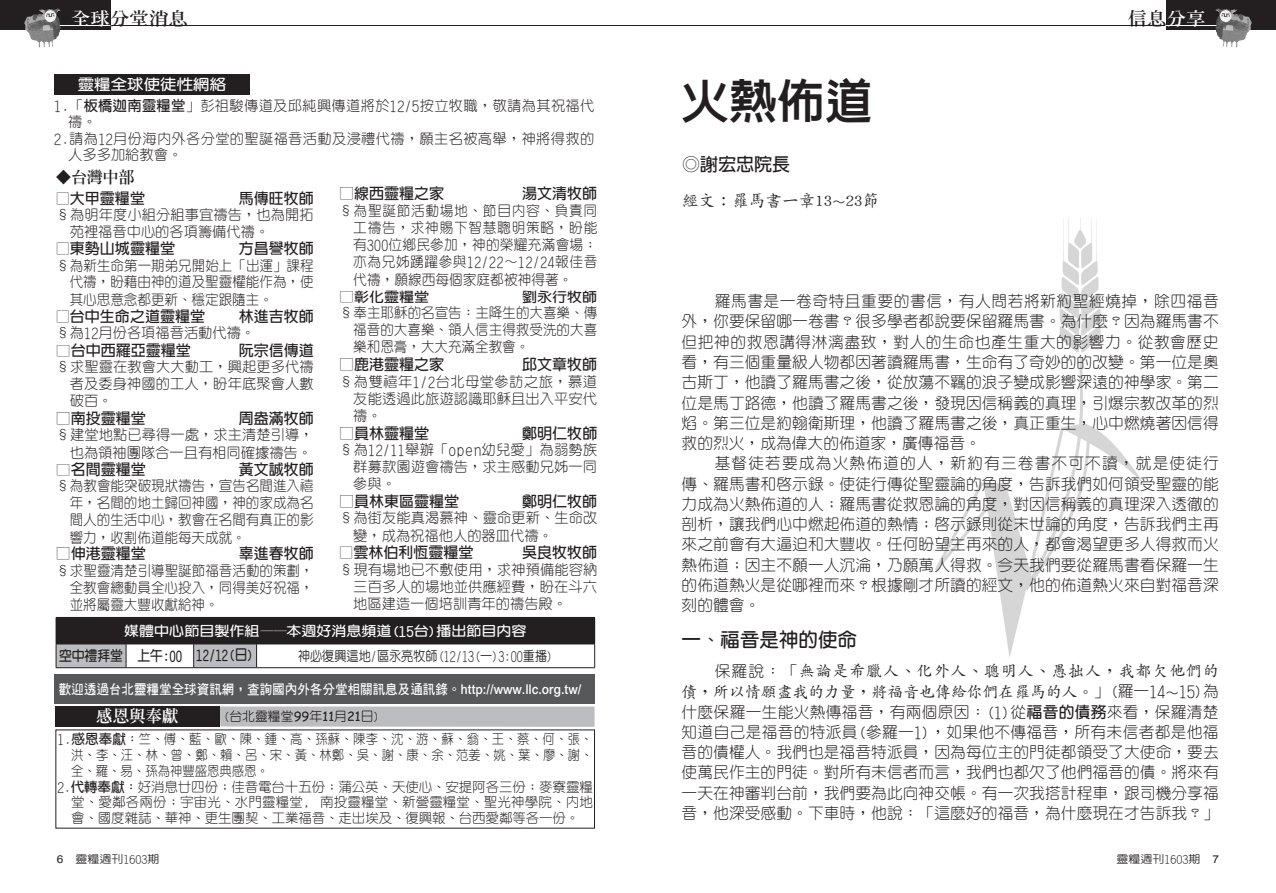
<style>
.page{position:relative;width:1276px;height:893px;background:#fff}
.page>*{position:absolute;margin:0;border:0;box-sizing:border-box;transform-origin:0 0}
.t1{font:48px "New Gothic Extra";color:#231f20}
.t2{font:700 19.5px "Yen Round";color:#231f20}
.t3{font:700 18px "New Gothic";color:#231f20}
.t4{font:17.55px "Inn Ming Extra";color:#231f20;scale:1.11 1}
.t5{font:500 16.5px "Zen Kai";letter-spacing:.01em;color:#231f20}
.t6{font:16.5px "Inn Ming Extra";color:#fff}
.t7{font:300 15.75px/20.2px "Yen Round";letter-spacing:.005em;color:#231f20;text-align:justify}
.t8{font:500 15.75px/20.2px "Zen Kai";letter-spacing:.005em;color:#231f20;text-align:right}
.t9{font:15.75px "Inn Ming Extra";color:#231f20}
.t10{font:700 15px "New Gothic";color:#231f20}
.t11{font:700 14.85px "Yen Round";color:#fff;scale:1.11 1}
.t12{font:300 14.25px/17.1px "Yen Round";letter-spacing:.005em;color:#231f20;text-align:justify}
.t13{font:300 14.25px/17.2px "Yen Round";letter-spacing:.005em;color:#231f20;text-align:justify;scale:.96 1}
.t14{font:300 14.25px "Yen Round";letter-spacing:.025em;color:#231f20}
.t15{font:700 14.25px "Yen Round";color:#231f20;scale:.9 1}
.t16{font:300 13.5px "Yen Round";letter-spacing:-.01em;color:#231f20;scale:.91 1}
.t17{font:300 13.5px "Yen Round";letter-spacing:-.01em;color:#231f20}
.t18{font:13.5px "DF Hei Bd HK BF";color:#fff;scale:.93 1}
.t19{font:300 13.5px "Yen Round";letter-spacing:.01em;color:#231f20}
.t20{font:700 13.5px "Yen Round";color:#fff;scale:1.11 1}
.t21{font:500 13.5px "Yen Round";color:#231f20;scale:.9 1}
.t22{font:700 13.5px "New Gothic";color:#231f20;scale:1.11 1}
.t23{font:500 12.75px "Yen Round";letter-spacing:.01em;color:#231f20}
.t24{font:500 10.8px "Yen Round";color:#231f20;scale:1.11 1}
.s1{color:#fff}
.s2{font-weight:700}
.s3{font-size:14.25px}
.s4{font-size:13.5px}
.s5{font-family:"New Gothic"}
.s6{font-family:"Comic Sans MS";font-weight:400}
.s7{font-weight:500}
.s8{font-family:"Arial";font-weight:400}
.s9{font-family:"Yen Round";font-size:13.5px}
.s10{font-family:"Yen Round";font-weight:300}
</style>
<div class="page">
<hr style="left:111px;top:25px;width:527px;height:1px;background:#231f20">
<div style="left:0;top:0;width:111px;height:30px;background:#231f20"></div>
<hr style="left:43px;top:25px;width:68px;height:1px;background:#fff">
<img style="left:24px;top:8px;width:37px;height:39px">
<div style="left:1167px;top:0;width:109px;height:30px;background:#231f20"></div>
<hr style="left:637px;top:25px;width:528px;height:1px;background:#231f20">
<hr style="left:1165px;top:25px;width:68px;height:1px;background:#fff">
<img style="left:1215px;top:8px;width:36px;height:39px">
<img style="left:935px;top:219px;width:212px;height:438px">
<div style="left:54px;top:675px;width:540px;height:29px;background:#57585a"></div>
<div style="left:54px;top:75px;width:196px;height:20px;background:#231f20"></div>
<svg style="left:219px;top:706px;width:375px;height:21px;background:#bebfc2"></svg>
<div style="left:55px;top:706px;width:165px;height:20px;background:#231f20"></div>
<div style="left:56px;top:617px;width:538px;height:27px;background:#231f20"></div>
<hr style="left:256px;top:617px;width:339px;height:1px;background:#231f20">
<hr style="left:256px;top:644px;width:339px;height:1px;background:#231f20">
<svg style="left:56px;top:644px;width:201px;height:23px"></svg>
<svg style="left:594px;top:618px;width:1px;height:49px"></svg>
<hr style="left:56px;top:667px;width:70px;height:1px;background:#231f20">
<hr style="left:126px;top:667px;width:68px;height:1px;background:#231f20">
<hr style="left:194px;top:667px;width:62px;height:1px;background:#231f20">
<hr style="left:256px;top:667px;width:339px;height:1px;background:#231f20">
<p class="t4" style="left:71px;top:9px;width:107px"><span class="s1">全球</span>分堂消息</p>
<p class="t11" style="left:78px;top:77px;width:135px">靈糧全球使徒性網絡</p>
<p class="t14" style="left:54px;top:99px;width:542px">1.「<span class="s2">板橋迦南靈糧堂</span>」彭祖駿傳道及邱純興傳道將於12/5按立牧職，敬請為其祝福代</p>
<p class="t12" style="left:68px;top:113px;width:30px">禱。</p>
<p class="t14" style="left:54px;top:131px;width:541px">2.請為12月份海內外各分堂的聖誕福音活動及浸禮代禱，願主名被高舉，神將得救的</p>
<p class="t12" style="left:68px;top:146px;width:115px">人多多加給教會。</p>
<p class="t9" style="left:56px;top:169px;width:80px">◆台灣中部</p>
<p class="t10" style="left:56px;top:190px;width:91px"><span class="s3">□</span>大甲靈糧堂</p>
<p class="t10" style="left:239px;top:190px;width:76px">馬傳旺牧師</p>
<p class="t12" style="left:70px;top:206px;width:245px;text-indent:-14px">§為明年度小組分組事宜禱告，也為開拓苑裡福音中心的各項籌備代禱。</p>
<p class="t10" style="left:56px;top:241px;width:121px"><span class="s3">□</span>東勢山城靈糧堂</p>
<p class="t10" style="left:239px;top:241px;width:77px">方昌譽牧師</p>
<p class="t12" style="left:70px;top:257px;width:245px;text-indent:-14px">§為新生命第一期弟兄開始上「出運」課程代禱，盼藉由神的道及聖靈權能作為，使其心思意念都更新、穩定跟隨主。</p>
<p class="t10" style="left:56px;top:309px;width:151px"><span class="s3">□</span>台中生命之道靈糧堂</p>
<p class="t10" style="left:239px;top:309px;width:76px">林進吉牧師</p>
<p class="t12" style="left:56px;top:324px;width:200px">§為12月份各項福音活動代禱。</p>
<p class="t10" style="left:56px;top:343px;width:136px"><span class="s4">□</span>台中西羅亞靈糧堂</p>
<p class="t10" style="left:239px;top:343px;width:76px">阮宗信傳道</p>
<p class="t12" style="left:70px;top:358px;width:245px;text-indent:-14px">§求聖靈在教會大大動工，興起更多代禱者及委身神國的工人，盼年底聚會人數破百。</p>
<p class="t10" style="left:56px;top:411px;width:91px">□南投靈糧堂</p>
<p class="t10" style="left:239px;top:411px;width:76px">周盎滿牧師</p>
<p class="t12" style="left:56px;top:426px;width:259px;line-height:17.7px;text-align:right">§建堂地點已尋得一處，求主清楚引導，也為領袖團隊合一且有相同確據禱告。</p>
<p class="t10" style="left:56px;top:461px;width:91px"><span class="s4">□</span>名間靈糧堂</p>
<p class="t10" style="left:239px;top:461px;width:76px">黃文誠牧師</p>
<p class="t12" style="left:70px;top:477px;width:245px;text-indent:-14px">§為教會能突破現狀禱告，宣告名間進入禧年，名間的地土歸回神國，神的家成為名間人的生活中心，教會在名間有真正的影響力，收割佈道能每天成就。</p>
<p class="t10" style="left:56px;top:546px;width:91px">□伸港靈糧堂</p>
<p class="t10" style="left:239px;top:546px;width:76px">辜進春牧師</p>
<p class="t12" style="left:70px;top:562px;width:245px;text-indent:-14px">§求聖靈清楚引導聖誕節福音活動的策劃，全教會總動員全心投入，同得美好祝福，並將屬靈大豐收獻給神。</p>
<p class="t10" style="left:339px;top:186px;width:106px">□線西靈糧之家</p>
<p class="t10" style="left:522px;top:186px;width:76px">湯文清牧師</p>
<p class="t13" style="left:353px;top:202px;width:256px;text-indent:-14px">§為聖誕節活動場地、節目內容、負責同工禱告，求神賜下智慧聰明策略，盼能有300位鄉民參加，神的榮耀充滿會場；亦為兄姊踴躍參與12/22∼12/24報佳音代禱，願線西每個家庭都被神得著。</p>
<p class="t22" style="left:339px;top:290px;width:83px">□彰化靈糧堂</p>
<p class="t22" style="left:522px;top:290px;width:69px">劉永行牧師</p>
<p class="t12" style="left:353px;top:304px;width:245px;text-indent:-14px">§奉主耶穌的名宣告：主降生的大喜樂、傳福音的大喜樂、領人信主得救受洗的大喜樂和恩膏，大大充滿全教會。</p>
<p class="t10" style="left:339px;top:357px;width:106px">□鹿港靈糧之家</p>
<p class="t10" style="left:522px;top:357px;width:76px">邱文章牧師</p>
<p class="t12" style="left:353px;top:373px;width:245px;text-indent:-14px">§為雙禧年1/2台北母堂參訪之旅，慕道友能透過此旅遊認識耶穌且出入平安代禱。</p>
<p class="t10" style="left:339px;top:425px;width:91px">□員林靈糧堂</p>
<p class="t10" style="left:522px;top:425px;width:76px">鄭明仁牧師</p>
<p class="t12" style="left:353px;top:441px;width:245px;text-indent:-14px">§為12/11舉辦「OPEN幼兒愛」為弱勢族群募款園遊會禱告，求主感動兄姊一同參與。</p>
<p class="t10" style="left:339px;top:494px;width:121px">□員林東區靈糧堂</p>
<p class="t10" style="left:522px;top:494px;width:77px">鄭明仁牧師</p>
<p class="t12" style="left:353px;top:509px;width:245px;text-indent:-14px">§為街友能真渴慕神、靈命更新、生命改變，成為祝福他人的器皿代禱。</p>
<p class="t10" style="left:339px;top:545px;width:136px"><span class="s3">□</span>雲林伯利恆靈糧堂</p>
<p class="t10" style="left:522px;top:545px;width:76px">吳良牧牧師</p>
<p class="t12" style="left:353px;top:561px;width:245px;text-indent:-14px">§現有場地已不敷使用，求神預備能容納三百多人的場地並供應經費，盼在斗六地區建造一個培訓青年的禱告殿。</p>
<p class="t20" style="left:124px;top:624px;width:364px"><span class="s5">媒體中心節目製作組</span>——本週好消息頻道(15台)播出節目內容</p>
<p class="t15" style="left:59px;top:648px;width:218px">空中禮拜堂 上午:00 12/12(日)</p>
<p class="t21" style="left:298px;top:649px;width:285px">神必復興這地/區永亮牧師(12/13(一)3:00重播)</p>
<p class="t18" style="left:59px;top:682px;width:563px">歡迎透過台北靈糧堂全球資訊網，查詢國內外各分堂相關訊息及通訊錄。http://www.llc.org.tw/</p>
<p class="t6" style="left:96px;top:708px;width:84px">感恩與奉獻</p>
<p class="t23" style="left:223px;top:709px;width:159px">(台北靈糧堂<span class="s6">99</span>年<span class="s6">11</span>月<span class="s6">21</span>日)</p>
<p class="t16" style="left:58px;top:732px;width:589px"><span class="s7">1.</span><span class="s2">感恩奉獻</span><span class="s7">：</span>竺、傅、藍、歐、陳、鍾、高、孫蘇、陳李、沈、游、蘇、翁、王、蔡、何、張、</p>
<p class="t16" style="left:71px;top:748px;width:574px">洪、李、汪、林、曾、鄭、賴、呂、宋、黃、林鄭、吳、謝、康、余、范姜、姚、葉、廖、謝、</p>
<p class="t16" style="left:71px;top:764px;width:219px">全、羅、易、孫為神豐盛恩典感恩<span class="s7">。</span></p>
<p class="t17" style="left:58px;top:780px;width:537px"><span class="s7">2.</span><span class="s2">代轉奉獻</span><span class="s7">：</span>好消息廿四份；佳音電台十五份；蒲公英、天使心、安提阿各三份；麥寮靈糧</p>
<p class="t19" style="left:71px;top:795px;width:523px">堂、愛鄰各兩份；宇宙光、水門靈糧堂, 南投靈糧堂、新營靈糧堂、聖光神學院、內地</p>
<p class="t17" style="left:71px;top:811px;width:510px">會、國度雜誌、華神、更生團契、工業福音、走出埃及、復興報、台西愛鄰等各一份。</p>
<p class="t24" style="left:57px;top:853px;width:94px"><span class="s8">6</span>　靈糧週刊1603期</p>
<h1 class="t1" style="left:681px;top:77px;width:193px">火熱佈道</h1>
<p class="t3" style="left:682px;top:155px;width:110px">◎謝宏忠院長</p>
<p class="t5" style="left:682px;top:193px;width:199px">經文：羅馬書一章13<span class="s9">∼</span>23節</p>
<p class="t4" style="left:1127px;top:9px;width:72px">信息<span class="s1">分享</span></p>
<p class="t7" style="left:681px;top:291px;width:539px;text-indent:33px">羅馬書是一卷奇特且重要的書信，有人問若將新約聖經燒掉，除四福音外，你要保留哪一卷書？很多學者都說要保留羅馬書。為什麼？因為羅馬書不但把神的救恩講得淋漓盡致，對人的生命也產生重大的影響力。從教會歷史看，有三個重量級人物都因著讀羅馬書，生命有了奇妙的的改變。第一位是奧古斯丁，他讀了羅馬書之後，從放蕩不羈的浪子變成影響深遠的神學家。第二位是馬丁路德，他讀了羅馬書之後，發現因信稱義的真理，引爆宗教改革的烈焰。第三位是約翰衛斯理，他讀了羅馬書之後，真正重生，心中燃燒著因信得救的烈火，成為偉大的佈道家，廣傳福音。</p>
<p class="t7" style="left:681px;top:453px;width:539px;text-indent:33px">基督徒若要成為火熱佈道的人，新約有三卷書不可不讀，就是使徒行傳、羅馬書和啟示錄。使徒行傳從聖靈論的角度，告訴我們如何領受聖靈的能力成為火熱佈道的人；羅馬書從救恩論的角度，對因信稱義的真理深入透徹的剖析，讓我們心中燃起佈道的熱情；啟示錄則從末世論的角度，告訴我們主再來之前會有大逼迫和大豐收。任何盼望主再來的人，都會渴望更多人得救而火熱佈道；因主不願一人沉淪，乃願萬人得救。今天我們要從羅馬書看保羅一生的佈道熱火是從哪裡而來？根據剛才所讀的經文，他的佈道熱火來自對福音深刻的體會。</p>
<p class="t2" style="left:681px;top:630px;width:177px">一、福音是神的使命</p>
<p class="t8" style="left:681px;top:661px;width:539px"><span class="s10">保羅說：「</span>無論是希臘人、化外人、聰明人、愚拙人，我都欠他們的<br>債，所以情願盡我的力量，將福音也傳給你們在羅馬的人。<span class="s10">」(羅一14</span><span class="s9">∼</span><span class="s10">15)為</span></p>
<p class="t7" style="left:681px;top:701px;width:539px">什麼保羅一生能火熱傳福音，有兩個原因：(1)從<span class="s2">福音的債務</span>來看，保羅清楚知道自己是福音的特派員(參羅一1)，如果他不傳福音，所有未信者都是他福音的債權人。我們也是福音特派員，因為每位主的門徒都領受了大使命，要去使萬民作主的門徒。對所有未信者而言，我們也都欠了他們福音的債。將來有一天在神審判台前，我們要為此向神交帳。有一次我搭計程車，跟司機分享福音，他深受感動。下車時，他說：「這麼好的福音，為什麼現在才告訴我？」</p>
<p class="t24" style="left:1116px;top:853px;width:94px">靈糧週刊1603期　<span class="s8">7</span></p>
</div>
